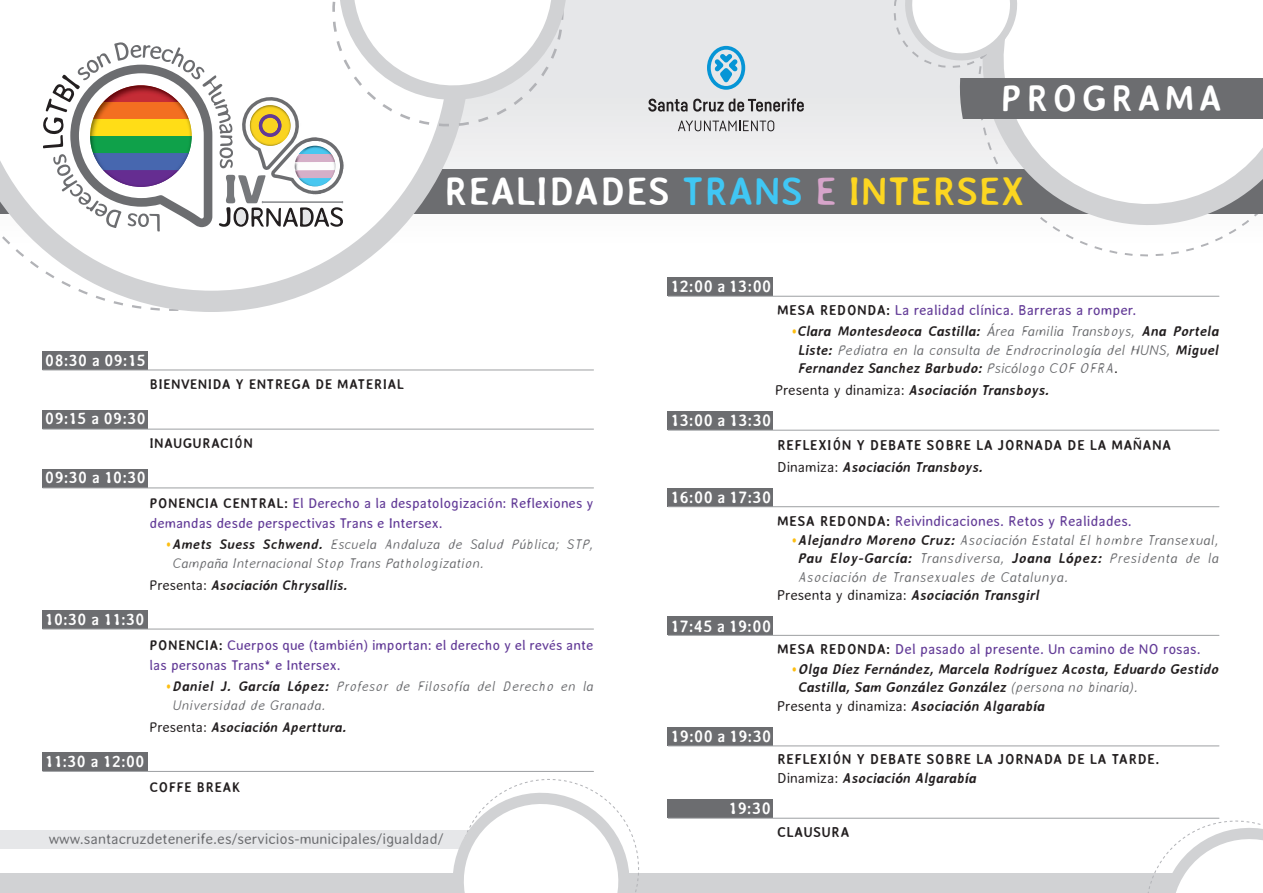
<style>
.page{position:relative;width:1263px;height:893px;background:#fff}
.page>*{position:absolute;margin:0;border:0;box-sizing:border-box;transform-origin:0 0}
.t1{font:700 39.15px "Averia Sans";color:#fff}
.t2{font:700 36.6px "Averia Sans";letter-spacing:.1em;color:#fff}
.t3{font:700 16.5px "Averia Sans";color:#fff}
.t4{font:700 16.2px "Averia Sans";color:#fff}
.t5{font:300 14.7px "Averia Sans";color:#6c6d70}
.t6{font:italic 300 14.1px/18.1px "Averia Sans";letter-spacing:.02em;color:#6c6d70;text-align:justify}
.t7{font:italic 700 14.1px/18.1px "Averia Sans";color:#231f20}
.t8{font:14.1px "Averia Sans";color:#643d98}
.t9{font:700 14.1px "Averia Sans";letter-spacing:.02em;color:#231f20}
.t10{font:13.8px/19.5px "Averia Sans";color:#643d98}
.t11{font:italic 300 13.8px/18.1px "Averia Sans";letter-spacing:.01em;color:#6c6d70}
.t12{font:italic 700 13.8px "Averia Sans";color:#231f20}
.t13{font:700 13.8px "Averia Sans";letter-spacing:.02em;color:#231f20}
.s1{color:#40c7f4}
.s2{color:#d6a4ca}
.s3{color:#fcd621}
.s4{font-weight:700;color:#231f20}
.s5{font-weight:700;font-style:normal;color:#fdbe12}
.s6{font-weight:300;font-style:normal}
.s7{font-style:normal;color:#231f20}
.s8{font-style:normal;color:#fdbe12}
.s9{font-weight:300;color:#6c6d70}
</style>
<div class="page">
<div style="left:0;top:830px;width:539px;height:18px;background:#e6e7e9"></div>
<div style="left:668px;top:488px;width:105px;height:18px;background:#6c6d70"></div>
<hr style="left:668px;top:506px;width:551px;height:1px;background:#9d9fa2">
<svg style="left:582px;top:0;width:308px;height:169px"></svg>
<div style="left:0;top:169px;width:1263px;height:45px;background:#6c6d70"></div>
<div style="left:0;top:874px;width:1263px;height:19px;background:#d1d2d4"></div>
<div style="left:42px;top:753px;width:105px;height:18px;background:#6c6d70"></div>
<hr style="left:43px;top:771px;width:550px;height:1px;background:#9d9fa2">
<svg style="left:707px;top:46px;width:38px;height:44px;background:#81c2e0"></svg>
<svg style="left:648px;top:99px;width:39px;height:13px"></svg>
<svg style="left:693px;top:98px;width:111px;height:14px;background:#a1a0a1"></svg>
<svg style="left:678px;top:120px;width:96px;height:11px"></svg>
<svg style="left:0;top:0;width:582px;height:312px"></svg>
<svg style="left:890px;top:0;width:373px;height:257px"></svg>
<div style="left:42px;top:610px;width:105px;height:19px;background:#6c6d70"></div>
<hr style="left:43px;top:629px;width:550px;height:1px;background:#9d9fa2">
<div style="left:42px;top:469px;width:105px;height:19px;background:#6c6d70"></div>
<hr style="left:43px;top:488px;width:550px;height:1px;background:#9d9fa2">
<div style="left:42px;top:410px;width:105px;height:19px;background:#6c6d70"></div>
<hr style="left:43px;top:429px;width:550px;height:1px;background:#9d9fa2">
<div style="left:42px;top:351px;width:105px;height:19px;background:#6c6d70"></div>
<hr style="left:43px;top:370px;width:550px;height:1px;background:#9d9fa2">
<svg style="left:1136px;top:817px;width:127px;height:76px"></svg>
<div style="left:668px;top:727px;width:105px;height:19px;background:#6c6d70"></div>
<hr style="left:668px;top:745px;width:551px;height:1px;background:#9d9fa2">
<div style="left:668px;top:617px;width:105px;height:18px;background:#6c6d70"></div>
<hr style="left:668px;top:635px;width:551px;height:1px;background:#9d9fa2">
<div style="left:668px;top:411px;width:105px;height:19px;background:#6c6d70"></div>
<hr style="left:668px;top:430px;width:551px;height:1px;background:#9d9fa2">
<div style="left:668px;top:799px;width:105px;height:19px;background:#6c6d70"></div>
<hr style="left:668px;top:818px;width:551px;height:1px;background:#9d9fa2">
<div style="left:668px;top:277px;width:105px;height:19px;background:#6c6d70"></div>
<hr style="left:668px;top:296px;width:551px;height:1px;background:#9d9fa2">
<svg style="left:443px;top:771px;width:204px;height:122px"></svg>
<div style="left:946px;top:78px;width:317px;height:41px;background:#6c6d70"></div>
<p class="t2" style="left:1000px;top:77px;width:223px">PROGRAMA</p>
<p class="t1" style="left:444px;top:170px;width:583px">REALIDADES <span class="s1">TRANS</span> <span class="s2">E</span> <span class="s3">INTERSEX</span></p>
<p class="t4" style="left:45px;top:351px;width:102px">08:30 a 09:15</p>
<p class="t13" style="left:150px;top:377px;width:256px">BIENVENIDA Y ENTREGA DE MATERIAL</p>
<p class="t4" style="left:45px;top:410px;width:102px">09:15 a 09:30</p>
<p class="t13" style="left:150px;top:436px;width:105px">INAUGURACIÓN</p>
<p class="t4" style="left:45px;top:469px;width:102px">09:30 a 10:30</p>
<p class="t10" style="left:150px;top:494px;width:445px"><span class="s4">PONENCIA CENTRAL:</span> El Derecho a la despatologización: Reflexiones y demandas desde perspectivas Trans e Intersex.</p>
<p class="t11" style="left:173px;top:536px;width:422px;text-indent:-7px"><span class="s5">•</span><span class="s4">Amets Suess Schwend.</span> Escuela Andaluza de Salud Pública; STP,<br>Campaña Internacional Stop Trans Pathologization.</p>
<p class="t12" style="left:150px;top:577px;width:200px"><span class="s6">Presenta:</span> Asociación Chrysallis.</p>
<p class="t4" style="left:45px;top:610px;width:101px">10:30 a 11:30</p>
<p class="t10" style="left:150px;top:636px;width:445px"><span class="s4">PONENCIA:</span> Cuerpos que (también) importan: el derecho y el revés ante las personas Trans* e Intersex.</p>
<p class="t11" style="left:173px;top:678px;width:422px;text-indent:-7px"><span class="s5">•</span><span class="s4">Daniel J. García López:</span> Profesor de Filosofía del Derecho en la<br>Universidad de Granada.</p>
<p class="t12" style="left:150px;top:719px;width:198px"><span class="s6">Presenta:</span> Asociación Aperttura.</p>
<p class="t4" style="left:45px;top:752px;width:101px">11:30 a 12:00</p>
<p class="t13" style="left:150px;top:779px;width:92px">COFFE BREAK</p>
<p class="t5" style="left:49px;top:830px;width:396px">www.santacruzdetenerife.es/servicios-municipales/igualdad/</p>
<p class="t3" style="left:670px;top:277px;width:103px">12:00 a 13:00</p>
<p class="t8" style="left:777px;top:303px;width:361px"><span class="s4">MESA REDONDA:</span> La realidad clínica. Barreras a romper.</p>
<p class="t6" style="left:798px;top:323px;width:422px;text-indent:-7px"><span class="s5">•</span><span class="s4">Clara Montesdeoca Castilla:</span> Área Familia Transboys, <span class="s4">Ana Portela Liste:</span> Pediatra en la consulta de Endrocrinología del HUNS, <span class="s4">Miguel Fernandez Sanchez Barbudo:</span> Psicólogo COF OFRA<span class="s7">.</span></p>
<p class="t7" style="left:775px;top:381px;width:276px"><span class="s6">Presenta y dinamiza:</span> Asociación Transboys.</p>
<p class="t3" style="left:670px;top:411px;width:103px">13:00 a 13:30</p>
<p class="t3" style="left:670px;top:488px;width:102px">16:00 a 17:30</p>
<p class="t9" style="left:777px;top:437px;width:396px">REFLEXIÓN Y DEBATE SOBRE LA JORNADA DE LA MAÑANA</p>
<p class="t7" style="left:777px;top:458px;width:207px"><span class="s6">Dinamiza:</span> Asociación Transboys.</p>
<p class="t8" style="left:777px;top:513px;width:356px"><span class="s4">MESA REDONDA:</span> Reivindicaciones. Retos y Realidades.</p>
<p class="t6" style="left:798px;top:531px;width:422px;text-indent:-7px"><span class="s5">•</span><span class="s4">Alejandro Moreno Cruz:</span> Asociación Estatal El hombre Transexual, <span class="s4">Pau Eloy-García:</span> Transdiversa, <span class="s4">Joana López:</span> Presidenta de la Asociación de Transexuales de Catalunya.</p>
<p class="t7" style="left:777px;top:586px;width:264px"><span class="s6">Presenta y dinamiza:</span> Asociación Transgirl</p>
<p class="t3" style="left:670px;top:616px;width:102px">17:45 a 19:00</p>
<p class="t8" style="left:777px;top:641px;width:425px"><span class="s4">MESA REDONDA:</span> Del pasado al presente. Un camino de NO rosas.</p>
<p class="t7" style="left:798px;top:660px;width:422px;text-indent:-7px"><span class="s8">•</span>Olga Díez Fernández, Marcela Rodríguez Acosta, Eduardo Gestido<br>Castilla, Sam González González <span class="s9">(persona no binaria).</span></p>
<p class="t7" style="left:777px;top:697px;width:269px"><span class="s6">Presenta y dinamiza:</span> Asociación Algarabía</p>
<p class="t3" style="left:670px;top:727px;width:103px">19:00 a 19:30</p>
<p class="t3" style="left:728px;top:799px;width:44px">19:30</p>
<p class="t9" style="left:777px;top:751px;width:384px">REFLEXIÓN Y DEBATE SOBRE LA JORNADA DE LA TARDE.</p>
<p class="t7" style="left:777px;top:769px;width:201px"><span class="s6">Dinamiza:</span> Asociación Algarabía</p>
<p class="t9" style="left:777px;top:824px;width:74px">CLAUSURA</p>
</div>
